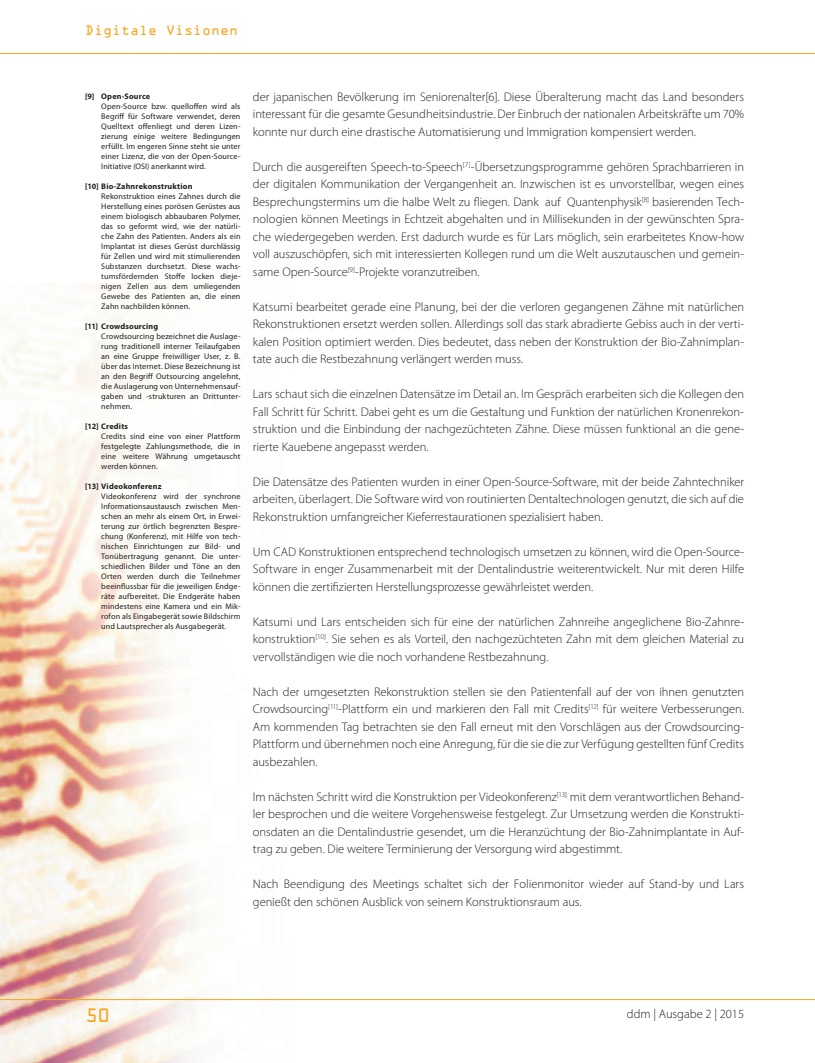
<style>
.page{position:relative;width:815px;height:1063px;background:#fff}
.page>*{position:absolute;margin:0;border:0;box-sizing:border-box;transform-origin:0 0}
.t1{font:17.5px "OCRA Std";color:#f9a51b}
.t2{font:300 12.5px/17.5px "Myriad Pro";letter-spacing:-.005em;color:#231f20;text-align:justify}
.t3{font:12.5px "OCRA Std";color:#f9a51b}
.t4{font:8.12px/10px "Myriad Pro";letter-spacing:.015em;color:#231f20;text-align:justify}
.t5{font:700 8.12px "Myriad Pro";letter-spacing:.02em;color:#231f20}
</style>
<div class="page">
<img style="left:0;top:283px;width:294px;height:780px">
<hr style="left:0;top:53px;width:815px;height:1px;background:#f9a51b">
<hr style="left:0;top:999px;width:815px;height:1px;background:#f9a51b">
<p class="t3" style="left:85px;top:23px;width:155px">Digitale Visionen</p>
<p class="t5" style="left:85px;top:91px;width:67px">[9] Open-Source</p>
<p class="t4" style="left:101px;top:101px;width:141px">Open-Source bzw. quelloffen wird als Begriff für Software verwendet, deren Quelltext offenliegt und deren Lizen&shy;zierung einige weitere Bedingungen erfüllt. Im engeren Sinne steht sie unter einer Lizenz, die von der Open-Source-Initiative (OSI) anerkannt wird.</p>
<p class="t5" style="left:85px;top:181px;width:109px">[10] Bio-Zahnrekonstruktion</p>
<p class="t4" style="left:101px;top:191px;width:141px">Rekonstruktion eines Zahnes durch die Herstellung eines porösen Gerüstes aus einem biologisch abbaubaren Polymer, das so geformt wird, wie der natürli&shy;che Zahn des Patienten. Anders als ein Implantat ist dieses Gerüst durchlässig für Zellen und wird mit stimulierenden Substanzen durchsetzt. Diese wachs&shy;tumsfördernden Stoffe locken dieje&shy;nigen Zellen aus dem umliegenden Gewebe des Patienten an, die einen Zahn nachbilden können.</p>
<p class="t5" style="left:85px;top:321px;width:75px">[11] Crowdsourcing</p>
<p class="t4" style="left:101px;top:331px;width:141px">Crowdsourcing bezeichnet die Auslage&shy;rung traditionell interner Teilaufgaben an eine Gruppe freiwilliger User, z. B. über das Internet. Diese Bezeichnung ist an den Begriff Outsourcing angelehnt, die Auslagerung von Unternehmensauf&shy;gaben und -strukturen an Drittunter&shy;nehmen.</p>
<p class="t5" style="left:85px;top:421px;width:45px">[12] Credits</p>
<p class="t4" style="left:101px;top:431px;width:141px">Credits sind eine von einer Plattform festgelegte Zahlungsmethode, die in eine weitere Währung umgetauscht werden können.</p>
<p class="t5" style="left:85px;top:481px;width:78px">[13] Videokonferenz</p>
<p class="t4" style="left:101px;top:491px;width:141px">Videokonferenz wird der synchrone Informationsaustausch zwischen Men&shy;schen an mehr als einem Ort, in Erwei&shy;terung zur örtlich begrenzten Bespre&shy;chung (Konferenz), mit Hilfe von tech&shy;nischen Einrichtungen zur Bild- und Tonübertragung genannt. Die unter&shy;schiedlichen Bilder und Töne an den Orten werden durch die Teilnehmer beeinflussbar für die jeweiligen Endge&shy;räte aufbereitet. Die Endgeräte haben mindestens eine Kamera und ein Mik&shy;rofon als Eingabegerät sowie Bildschirm und Lautsprecher als Ausgabegerät.</p>
<p class="t2" style="left:253px;top:88px;width:493px">der japanischen Bevölkerung im Seniorenalter[6]. Diese Überalterung macht das Land besonders interessant für die gesamte Gesundheitsindustrie. Der Einbruch der nationalen Arbeitskräfte um 70% konnte nur durch eine drastische Automatisierung und Immigration kompensiert werden.</p>
<p class="t2" style="left:253px;top:158px;width:493px">Durch die ausgereiften Speech-to-Speech<sup>[7]</sup>-Übersetzungsprogramme gehören Sprachbarrieren in der digitalen Kommunikation der Vergangenheit an. Inzwischen ist es unvorstellbar, wegen eines Besprechungstermins um die halbe Welt zu fliegen. Dank auf Quantenphysik<sup>[8]</sup> basierenden Tech&shy;nologien können Meetings in Echtzeit abgehalten und in Millisekunden in der gewünschten Spra&shy;che wiedergegeben werden. Erst dadurch wurde es für Lars möglich, sein erarbeitetes Know-how voll auszuschöpfen, sich mit interessierten Kollegen rund um die Welt auszutauschen und gemein&shy;same Open-Source<sup>[9]</sup>-Projekte voranzutreiben.</p>
<p class="t2" style="left:253px;top:298px;width:493px">Katsumi bearbeitet gerade eine Planung, bei der die verloren gegangenen Zähne mit natürlichen Rekonstruktionen ersetzt werden sollen. Allerdings soll das stark abradierte Gebiss auch in der verti&shy;kalen Position optimiert werden. Dies bedeutet, dass neben der Konstruktion der Bio-Zahnimplan&shy;tate auch die Restbezahnung verlängert werden muss.</p>
<p class="t2" style="left:253px;top:385px;width:493px">Lars schaut sich die einzelnen Datensätze im Detail an. Im Gespräch erarbeiten sich die Kollegen den Fall Schritt für Schritt. Dabei geht es um die Gestaltung und Funktion der natürlichen Kronenrekon&shy;struktion und die Einbindung der nachgezüchteten Zähne. Diese müssen funktional an die gene&shy;rierte Kauebene angepasst werden.</p>
<p class="t2" style="left:253px;top:473px;width:493px">Die Datensätze des Patienten wurden in einer Open-Source-Software, mit der beide Zahntechniker arbeiten, überlagert. Die Software wird von routinierten Dentaltechnologen genutzt, die sich auf die Rekonstruktion umfangreicher Kieferrestaurationen spezialisiert haben.</p>
<p class="t2" style="left:253px;top:543px;width:493px">Um CAD Konstruktionen entsprechend technologisch umsetzen zu können, wird die Open-Source-Software in enger Zusammenarbeit mit der Dentalindustrie weiterentwickelt. Nur mit deren Hilfe können die zertifizierten Herstellungsprozesse gewährleistet werden.</p>
<p class="t2" style="left:253px;top:613px;width:493px">Katsumi und Lars entscheiden sich für eine der natürlichen Zahnreihe angeglichene Bio-Zahnre&shy;konstruktion<sup>[10]</sup>. Sie sehen es als Vorteil, den nachgezüchteten Zahn mit dem gleichen Material zu vervollständigen wie die noch vorhandene Restbezahnung.</p>
<p class="t2" style="left:253px;top:683px;width:493px">Nach der umgesetzten Rekonstruktion stellen sie den Patientenfall auf der von ihnen genutzten Crowdsourcing<sup>[11]</sup>-Plattform ein und markieren den Fall mit Credits<sup>[12]</sup> für weitere Verbesserungen.<br>Am kommenden Tag betrachten sie den Fall erneut mit den Vorschlägen aus der Crowdsourcing-Plattform und übernehmen noch eine Anregung, für die sie die zur Verfügung gestellten fünf Credits ausbezahlen.</p>
<p class="t2" style="left:253px;top:788px;width:493px">Im nächsten Schritt wird die Konstruktion per Videokonferenz<sup>[13]</sup> mit dem verantwortlichen Behand&shy;ler besprochen und die weitere Vorgehensweise festgelegt. Zur Umsetzung werden die Konstrukti&shy;onsdaten an die Dentalindustrie gesendet, um die Heranzüchtung der Bio-Zahnimplantate in Auf&shy;trag zu geben. Die weitere Terminierung der Versorgung wird abgestimmt.</p>
<p class="t2" style="left:253px;top:875px;width:493px">Nach Beendigung des Meetings schaltet sich der Folienmonitor wieder auf Stand-by und Lars genießt den schönen Ausblick von seinem Konstruktionsraum aus.</p>
<h1 class="t1" style="left:85px;top:1006px;width:27px">50</h1>
<p class="t2" style="left:627px;top:1005px;width:119px">ddm | Ausgabe 2 | 2015</p>
</div>
